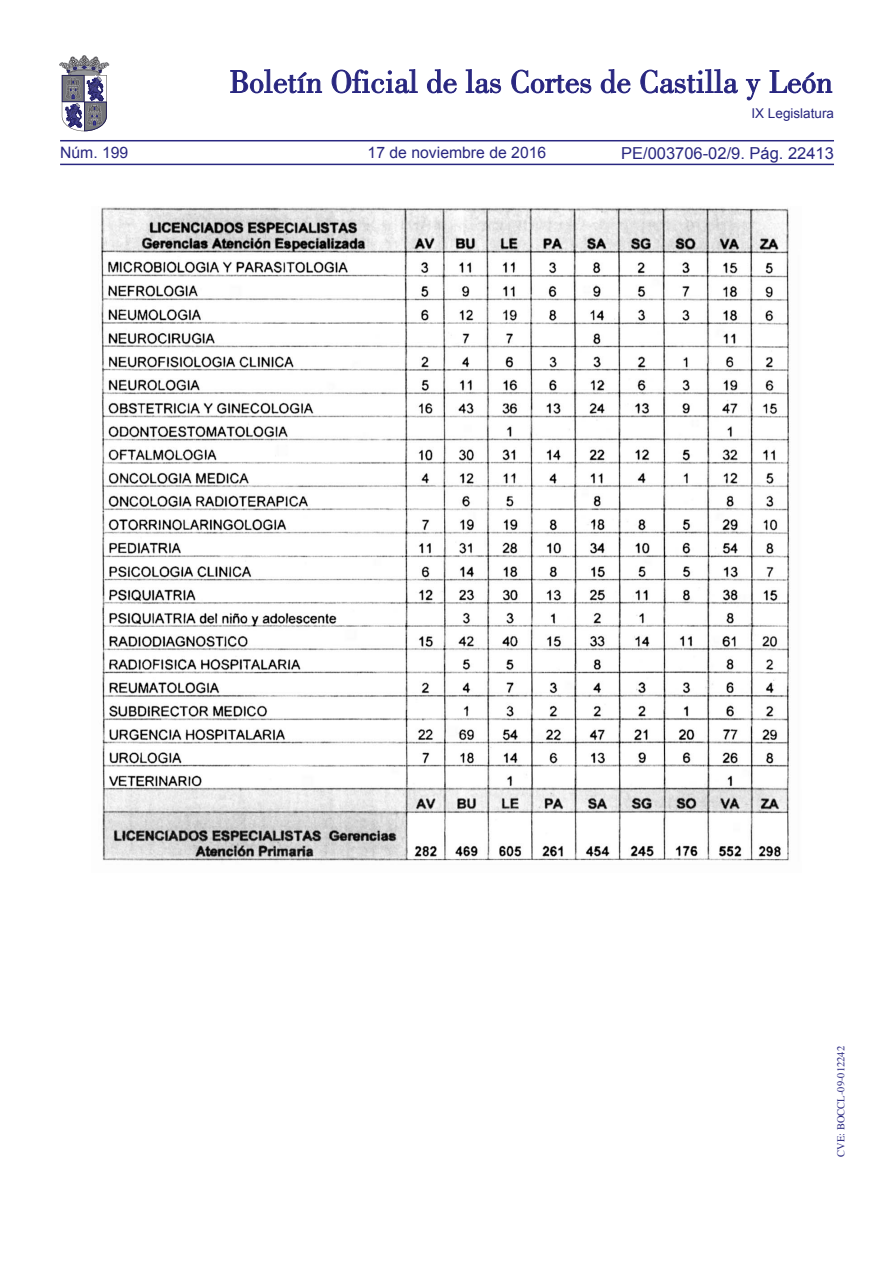
<style>
.page{position:relative;width:893px;height:1263px;background:#fff}
.page>*{position:absolute;margin:0;border:0;box-sizing:border-box;transform-origin:0 0}
.t1{font:16.5px "Arial";color:#292780}
.t2{font:15.75px "Arial";color:#292780}
.t3{font:13.5px "Arial";color:#292780}
.t4{font:10.5px "Times";color:#292780}
</style>
<div class="page">
<hr style="left:60px;top:164px;width:774px;height:1px;background:#292780">
<hr style="left:60px;top:140px;width:774px;height:1px;background:#292780">
<svg style="left:230px;top:69px;width:92px;height:24px"></svg>
<svg style="left:332px;top:69px;width:86px;height:24px"></svg>
<svg style="left:427px;top:69px;width:30px;height:24px"></svg>
<svg style="left:466px;top:69px;width:35px;height:24px"></svg>
<svg style="left:511px;top:70px;width:80px;height:23px"></svg>
<svg style="left:601px;top:69px;width:29px;height:24px"></svg>
<svg style="left:640px;top:69px;width:98px;height:24px"></svg>
<svg style="left:746px;top:79px;width:14px;height:21px"></svg>
<svg style="left:770px;top:70px;width:62px;height:23px"></svg>
<svg style="left:60px;top:55px;width:49px;height:76px"></svg>
<img style="left:100px;top:207px;width:691px;height:654px">
<p class="t2" style="left:60px;top:142px;width:70px">Núm. 199</p>
<p class="t2" style="left:368px;top:142px;width:180px">17 de noviembre de 2016</p>
<p class="t3" style="left:751px;top:105px;width:84px">IX Legislatura</p>
<p class="t1" style="left:621px;top:142px;width:214px">PE/003706-02/9. Pág. 22413</p>
<p class="t4" style="left:831px;top:1157px;width:112px;rotate:-90deg">CVE: BOCCL-09-012242</p>
</div>
